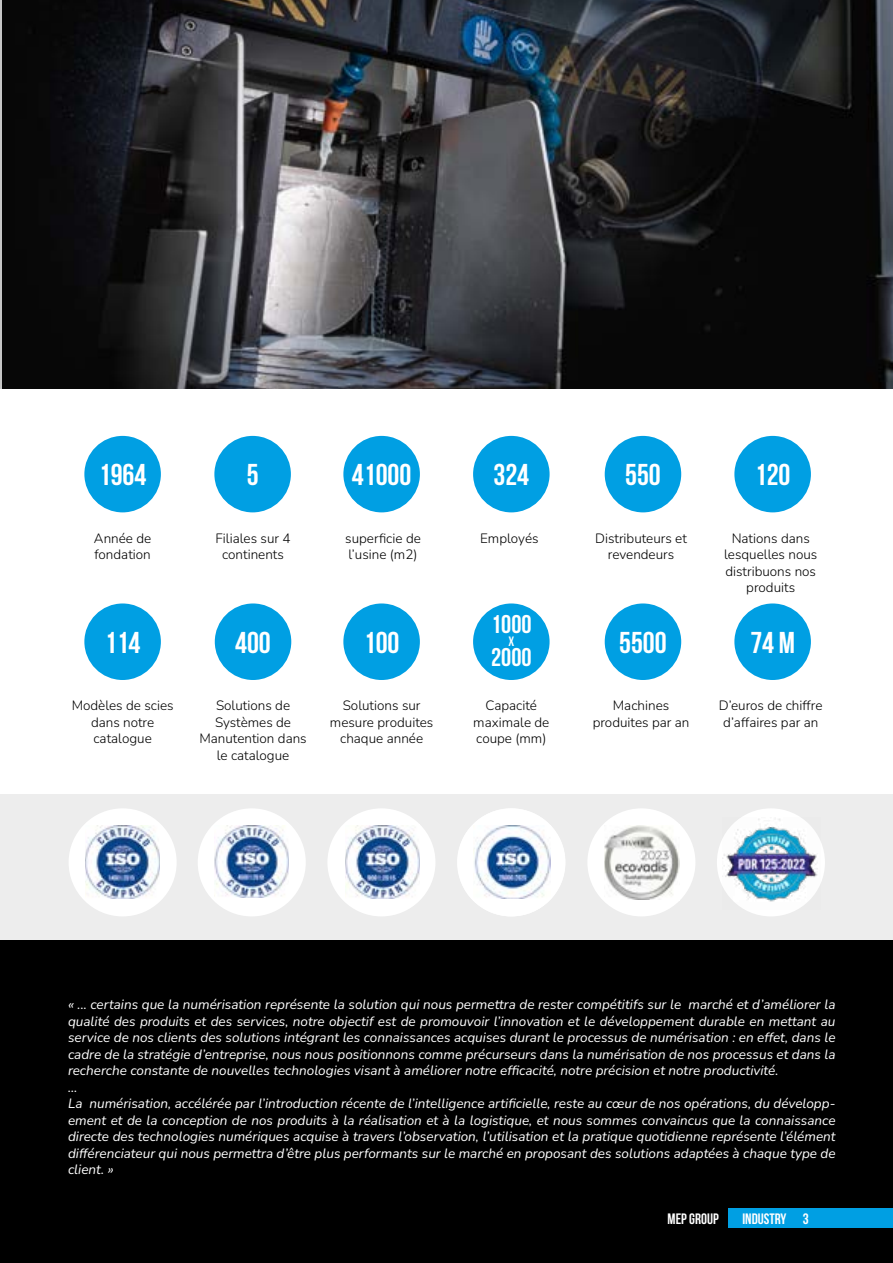
<style>
.page{position:relative;width:893px;height:1263px;background:#fff}
.page>*{position:absolute;margin:0;border:0;box-sizing:border-box;transform-origin:0 0}
.t1{font:700 30px "Bebas Neue";color:#fff}
.t2{font:700 25.5px/33px "Bebas Neue";color:#fff}
.t3{font:700 15px "Bebas Neue";color:#fff}
.t4{font:italic 200 13.5px/16.5px "Nunito";color:#fff}
.t5{font:200 13.5px/16.5px "Nunito";color:#000;text-align:center}
.t6{font:700 13.5px "Bebas Neue";color:#fff}
</style>
<div class="page">
<div style="left:0;top:940px;width:893px;height:323px;background:#000"></div>
<img style="left:2px;top:0;width:891px;height:389px">
<div style="left:728px;top:1208px;width:165px;height:20px;background:#009fe3"></div>
<div style="left:0;top:794px;width:893px;height:146px;background:#ededed"></div>
<div style="left:69px;top:808px;width:108px;height:108px;background:#fff;border-radius:50%"></div>
<div style="left:198px;top:808px;width:108px;height:108px;background:#fff;border-radius:50%"></div>
<div style="left:327px;top:808px;width:108px;height:108px;background:#fff;border-radius:50%"></div>
<div style="left:587px;top:808px;width:108px;height:108px;background:#fff;border-radius:50%"></div>
<div style="left:717px;top:808px;width:108px;height:108px;background:#fff;border-radius:50%"></div>
<svg style="left:97px;top:825px;width:51px;height:1px"></svg>
<img style="left:85px;top:826px;width:75px;height:73px">
<img style="left:215px;top:825px;width:74px;height:73px">
<svg style="left:369px;top:898px;width:27px;height:1px"></svg>
<img style="left:345px;top:825px;width:74px;height:73px">
<img style="left:604px;top:825px;width:75px;height:74px">
<div style="left:457px;top:808px;width:108px;height:108px;background:#fff;border-radius:50%"></div>
<img style="left:722px;top:817px;width:98px;height:92px">
<img style="left:474px;top:825px;width:76px;height:73px">
<div style="left:84px;top:436px;width:77px;height:76px;background:#009fe3;border-radius:50%"></div>
<div style="left:214px;top:436px;width:77px;height:76px;background:#009fe3;border-radius:50%"></div>
<div style="left:343px;top:436px;width:77px;height:76px;background:#009fe3;border-radius:50%"></div>
<div style="left:473px;top:436px;width:77px;height:76px;background:#009fe3;border-radius:50%"></div>
<div style="left:605px;top:436px;width:76px;height:76px;background:#009fe3;border-radius:50%"></div>
<div style="left:734px;top:436px;width:77px;height:76px;background:#009fe3;border-radius:50%"></div>
<div style="left:734px;top:603px;width:77px;height:77px;background:#009fe3;border-radius:50%"></div>
<div style="left:605px;top:603px;width:76px;height:77px;background:#009fe3;border-radius:50%"></div>
<div style="left:84px;top:603px;width:77px;height:77px;background:#009fe3;border-radius:50%"></div>
<div style="left:215px;top:603px;width:76px;height:77px;background:#009fe3;border-radius:50%"></div>
<div style="left:343px;top:603px;width:77px;height:77px;background:#009fe3;border-radius:50%"></div>
<div style="left:473px;top:603px;width:77px;height:77px;background:#009fe3;border-radius:50%"></div>
<h1 class="t1" style="left:99px;top:459px;width:49px">1964</h1>
<h1 class="t1" style="left:247px;top:459px;width:13px">5</h1>
<h1 class="t1" style="left:352px;top:459px;width:61px">41000</h1>
<h1 class="t1" style="left:493px;top:459px;width:37px">324</h1>
<h1 class="t1" style="left:625px;top:459px;width:37px">550</h1>
<h1 class="t1" style="left:755px;top:459px;width:37px">120</h1>
<p class="t5" style="left:94px;top:529px;width:59px;text-align:left">Année de fondation</p>
<p class="t5" style="left:215px;top:529px;width:77px">Filiales sur 4 continents</p>
<p class="t5" style="left:345px;top:529px;width:77px;text-align:left">superficie de l’usine (m2)</p>
<p class="t5" style="left:480px;top:529px;width:60px">Employés</p>
<p class="t5" style="left:595px;top:529px;width:93px">Distributeurs et revendeurs</p>
<p class="t5" style="left:724px;top:529px;width:95px">Nations dans lesquelles nous distribuons nos produits</p>
<h2 class="t2" style="left:491px;top:607px;width:42px">1000<br>2000</h2>
<h1 class="t1" style="left:105px;top:626px;width:37px">114</h1>
<h1 class="t1" style="left:235px;top:626px;width:37px">400</h1>
<h1 class="t1" style="left:364px;top:626px;width:37px">100</h1>
<h1 class="t1" style="left:619px;top:626px;width:49px">5500</h1>
<h1 class="t1" style="left:750px;top:626px;width:46px">74 M</h1>
<p class="t6" style="left:508px;top:633px;width:7px">X</p>
<p class="t5" style="left:72px;top:697px;width:103px">Modèles de scies dans notre catalogue</p>
<p class="t5" style="left:199px;top:697px;width:109px">Solutions de<br>Systèmes de<br>Manutention dans le catalogue</p>
<p class="t5" style="left:330px;top:697px;width:105px">Solutions sur mesure produites chaque année</p>
<p class="t5" style="left:473px;top:697px;width:78px">Capacité maximale de coupe (mm)</p>
<p class="t5" style="left:593px;top:697px;width:98px">Machines produites par an</p>
<p class="t5" style="left:719px;top:697px;width:105px">D’euros de chiffre d’affaires par an</p>
<p class="t4" style="left:68px;top:996px;width:769px">« ... certains que la numérisation représente la solution qui nous permettra de rester compétitifs sur le marché et d’améliorer la qualité des produits et des services, notre objectif est de promouvoir l’innovation et le développement durable en mettant au service de nos clients des solutions intégrant les connaissances acquises durant le processus de numérisation : en effet, dans le cadre de la stratégie d’entreprise, nous nous positionnons comme précurseurs dans la numérisation de nos processus et dans la recherche constante de nouvelles technologies visant à améliorer notre efficacité, notre précision et notre productivité.<br>…<br>La numérisation, accélérée par l’introduction récente de l’intelligence artificielle, reste au cœur de nos opérations, du développ&shy;ement et de la conception de nos produits à la réalisation et à la logistique, et nous sommes convaincus que la connaissance directe des technologies numériques acquise à travers l’observation, l’utilisation et la pratique quotidienne représente l’élément différenciateur qui nous permettra d’être plus performants sur le marché en proposant des solutions adaptées à chaque type de client. »</p>
<p class="t3" style="left:668px;top:1210px;width:53px">MEP GROUP</p>
<p class="t3" style="left:742px;top:1210px;width:68px">INDUSTRY 3</p>
</div>
